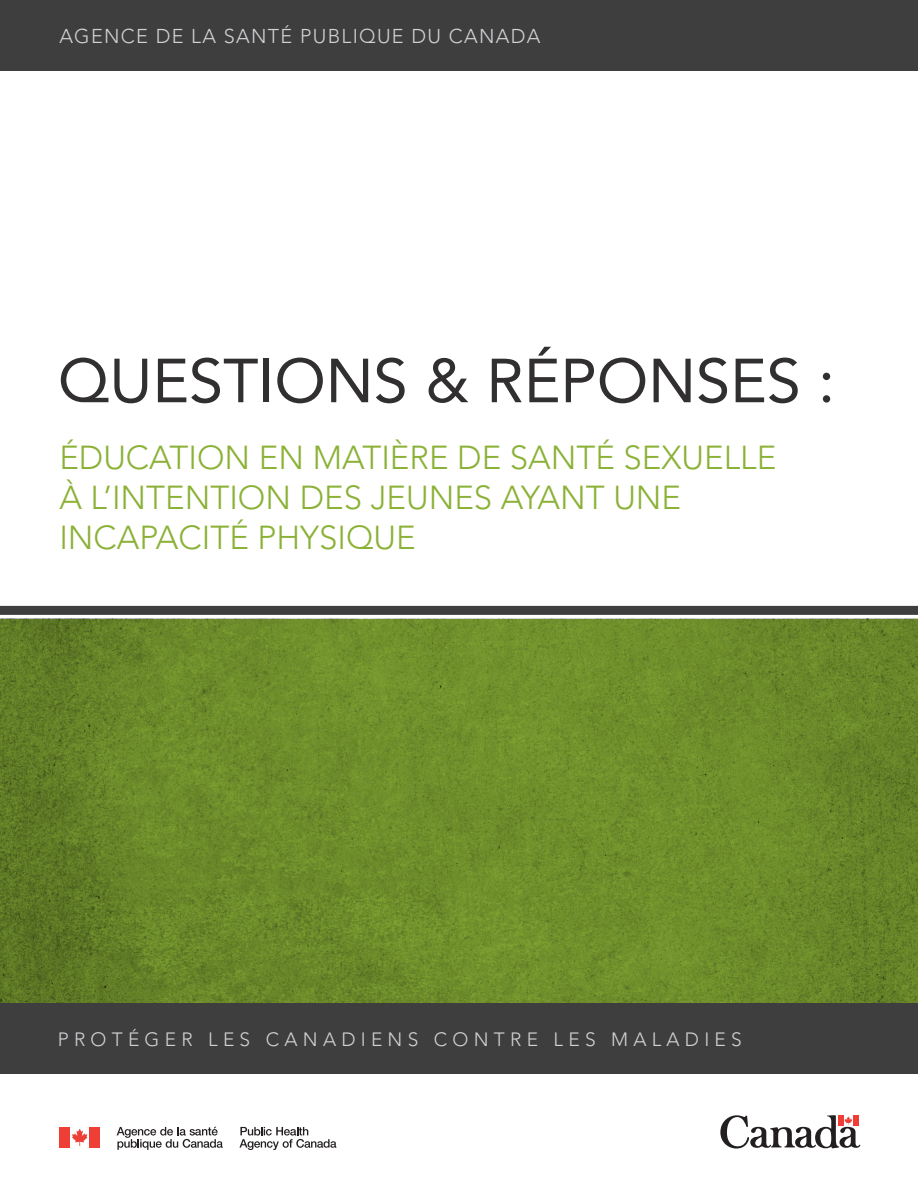
<style>
.page{position:relative;width:918px;height:1188px;background:#fff}
.page>*{position:absolute;margin:0;border:0;box-sizing:border-box;transform-origin:0 0}
.t1{font:61.5px "Avenir LT Std";color:#312f30}
.t2{font:300 33px/39.6px "Avenir LT Std";color:#8bb136}
.t3{font:300 19.8px "Avenir LT Std";letter-spacing:.065em;color:#d1d2d4}
.t4{font:300 19.2px "Avenir LT Std";letter-spacing:.275em;color:#d1d2d4}
</style>
<div class="page">
<div style="left:0;top:0;width:918px;height:70px;background:#3e3e3f"></div>
<div style="left:59px;top:1127px;width:10px;height:20px;background:#ee3e35"></div>
<svg style="left:72px;top:1129px;width:16px;height:17px"></svg>
<div style="left:90px;top:1127px;width:10px;height:20px;background:#ee3e35"></div>
<svg style="left:239px;top:1127px;width:97px;height:23px"></svg>
<svg style="left:117px;top:1127px;width:106px;height:23px"></svg>
<svg style="left:720px;top:1115px;width:141px;height:34px"></svg>
<img style="left:0;top:619px;width:918px;height:384px">
<div style="left:0;top:606px;width:918px;height:9px;background:#3e3e3f"></div>
<div style="left:0;top:1003px;width:918px;height:71px;background:#3e3e3f"></div>
<p class="t3" style="left:59px;top:24px;width:482px">AGENCE DE LA SANTÉ PUBLIQUE DU CANADA</p>
<p class="t1" style="left:58px;top:345px;width:779px">QUESTIONS &amp; RÉPONSES :</p>
<p class="t2" style="left:59px;top:438px;width:718px">ÉDUCATION EN MATIÈRE DE SANTÉ SEXUELLE<br>À L’INTENTION DES JEUNES AYANT UNE<br>INCAPACITÉ PHYSIQUE</p>
<p class="t4" style="left:58px;top:1028px;width:686px">PROTÉGER LES CANADIENS CONTRE LES MALADIES</p>
</div>
